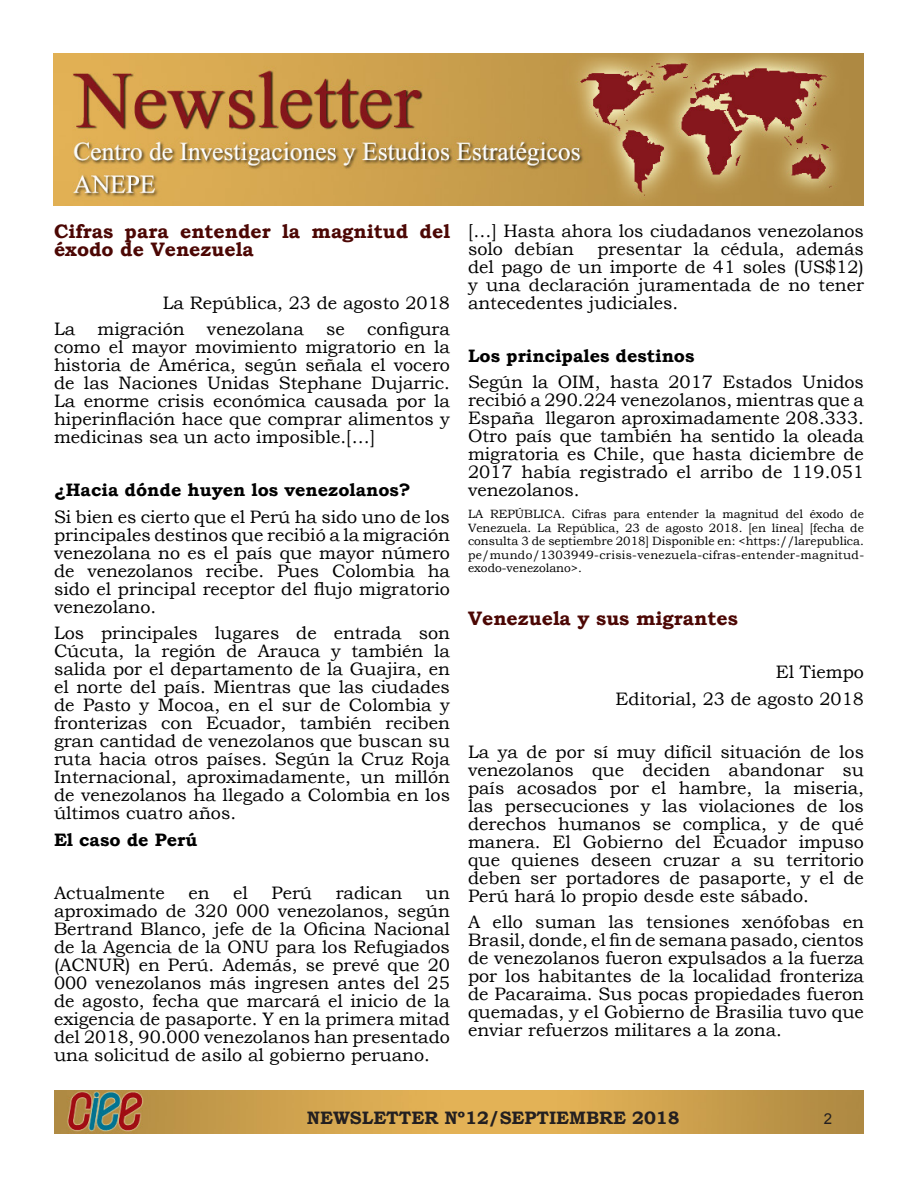
<style>
.page{position:relative;width:918px;height:1188px;background:#fff}
.page>*{position:absolute;margin:0;border:0;box-sizing:border-box;transform-origin:0 0}
.t1{font:700 19.5px/18px "Bookman Old Style";color:#4c0704}
.t2{font:18px/18px "Bookman Old Style";color:#000;text-align:justify}
.t3{font:700 18px "Bookman Old Style";color:#000}
.t4{font:700 18px "Bookman Old Style";color:#231f20}
.t5{font:15px "Arial";color:#231f20}
.t6{font:12px/13.5px "Bookman Old Style";letter-spacing:.025em;color:#000;text-align:justify}
</style>
<div class="page">
<img style="left:54px;top:1090px;width:810px;height:43px">
<img style="left:53px;top:54px;width:811px;height:151px">
<p class="t1" style="left:54px;top:222px;width:398px">Cifras para entender la magnitud del éxodo de Venezuela</p>
<p class="t2" style="left:163px;top:294px;width:289px">La República, 23 de agosto 2018</p>
<p class="t2" style="left:54px;top:320px;width:398px">La migración venezolana se configura como el mayor movimiento migratorio en la historia de América, según señala el vocero de las Naciones Unidas Stephane Dujarric.<br>La enorme crisis económica causada por la hiperinflación hace que comprar alimentos y medicinas sea un acto imposible.[…]</p>
<p class="t3" style="left:54px;top:477px;width:358px">¿Hacia dónde huyen los venezolanos?</p>
<p class="t2" style="left:54px;top:508px;width:398px">Si bien es cierto que el Perú ha sido uno de los principales destinos que recibió a la migración venezolana no es el país que mayor número de venezolanos recibe. Pues Colombia ha sido el principal receptor del flujo migratorio venezolano.</p>
<p class="t2" style="left:54px;top:624px;width:398px">Los principales lugares de entrada son Cúcuta, la región de Arauca y también la salida por el departamento de la Guajira, en el norte del país. Mientras que las ciudades de Pasto y Mocoa, en el sur de Colombia y fronterizas con Ecuador, también reciben gran cantidad de venezolanos que buscan su ruta hacia otros países. Según la Cruz Roja Internacional, aproximadamente, un millón de venezolanos ha llegado a Colombia en los últimos cuatro años.</p>
<p class="t3" style="left:54px;top:827px;width:145px">El caso de Perú</p>
<p class="t2" style="left:54px;top:884px;width:112px">Actualmente</p>
<p class="t2" style="left:188px;top:884px;width:23px">en</p>
<p class="t2" style="left:233px;top:884px;width:16px">el</p>
<p class="t2" style="left:272px;top:884px;width:42px">Perú</p>
<p class="t2" style="left:336px;top:884px;width:68px">radican</p>
<p class="t2" style="left:54px;top:884px;width:398px;text-indent:372px">un aproximado de 320 000 venezolanos, según Bertrand Blanco, jefe de la Oficina Nacional de la Agencia de la ONU para los Refugiados (ACNUR) en Perú. Además, se prevé que 20<br>000 venezolanos más ingresen antes del 25 de agosto, fecha que marcará el inicio de la exigencia de pasaporte. Y en la primera mitad del 2018, 90.000 venezolanos han presentado una solicitud de asilo al gobierno peruano.</p>
<p class="t2" style="left:468px;top:222px;width:397px">[…] Hasta ahora los ciudadanos venezolanos solo debían</p>
<p class="t2" style="left:468px;top:240px;width:398px;text-indent:129px">presentar la cédula, además del pago de un importe de 41 soles (US$12) y una declaración juramentada de no tener antecedentes judiciales.</p>
<p class="t3" style="left:468px;top:343px;width:228px">Los principales destinos</p>
<p class="t2" style="left:468px;top:373px;width:398px">Según la OIM, hasta 2017 Estados Unidos recibió a 290.224 venezolanos, mientras que a España llegaron aproximadamente 208.333.<br>Otro país que también ha sentido la oleada migratoria es Chile, que hasta diciembre de 2017 había registrado el arribo de 119.051 venezolanos.</p>
<p class="t6" style="left:468px;top:507px;width:398px">LA REPÚBLICA. Cifras para entender la magnitud del éxodo de Venezuela. La República, 23 de agosto 2018. [en línea] [fecha de consulta 3 de septiembre 2018] Disponible en: &lt;https://larepublica. pe/mundo/1303949-crisis-venezuela-cifras-entender-magnitud&shy;exodo-venezolano&gt;.</p>
<p class="t1" style="left:468px;top:609px;width:271px">Venezuela y sus migrantes</p>
<p class="t2" style="left:776px;top:663px;width:90px">El Tiempo</p>
<p class="t2" style="left:616px;top:690px;width:250px">Editorial, 23 de agosto 2018</p>
<p class="t2" style="left:468px;top:743px;width:398px">La ya de por sí muy difícil situación de los venezolanos que deciden abandonar su país acosados por el hambre, la miseria, las persecuciones y las violaciones de los derechos humanos se complica, y de qué manera. El Gobierno del Ecuador impuso que quienes deseen cruzar a su territorio deben ser portadores de pasaporte, y el de Perú hará lo propio desde este sábado.</p>
<p class="t2" style="left:468px;top:913px;width:398px">A ello suman las tensiones xenófobas en Brasil, donde, el fin de semana pasado, cientos de venezolanos fueron expulsados a la fuerza por los habitantes de la localidad fronteriza de Pacaraima. Sus pocas propiedades fueron quemadas, y el Gobierno de Brasilia tuvo que enviar refuerzos militares a la zona.</p>
<p class="t4" style="left:307px;top:1105px;width:374px">NEWSLETTER Nº12/SEPTIEMBRE 2018</p>
<p class="t5" style="left:824px;top:1109px;width:10px">2</p>
</div>
